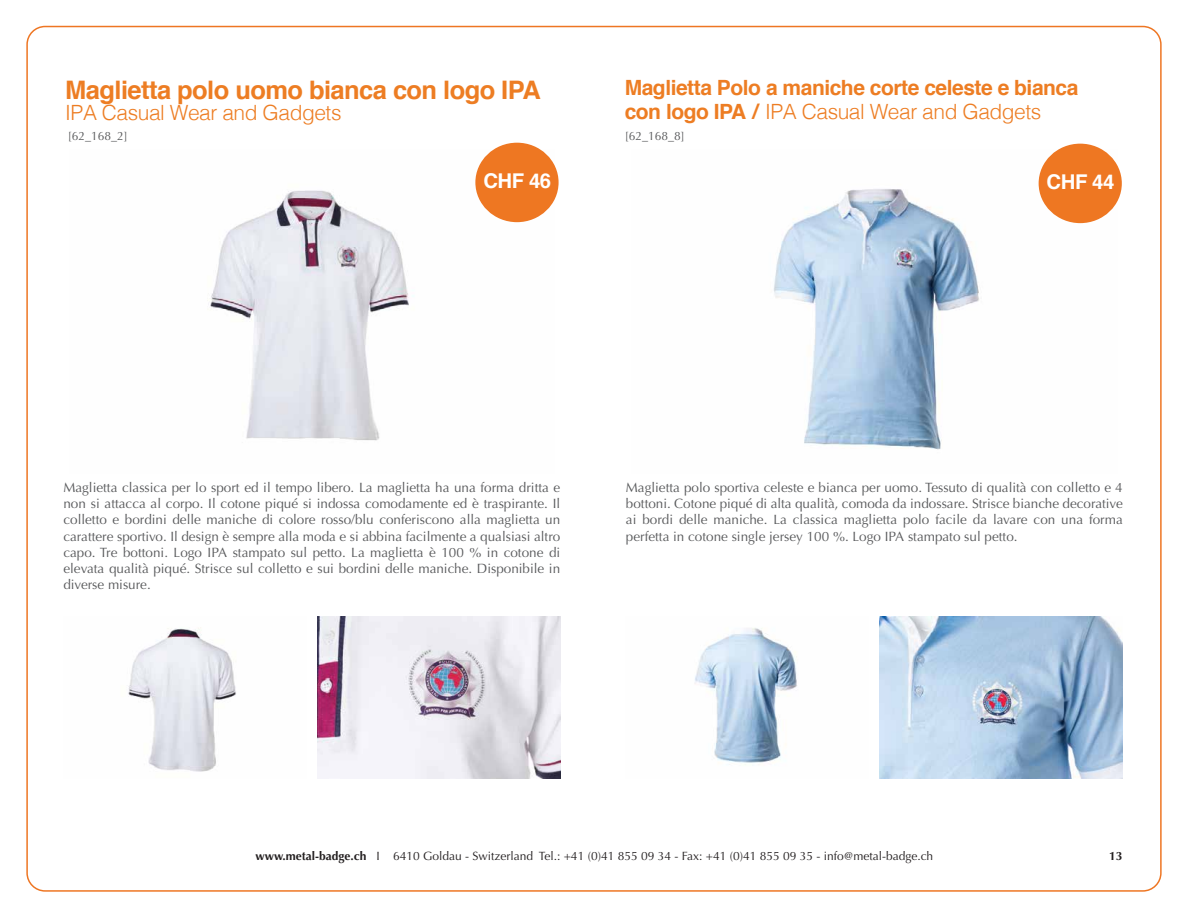
<style>
.page{position:relative;width:1188px;height:918px;background:#fff}
.page>*{position:absolute;margin:0;border:0;box-sizing:border-box;transform-origin:0 0}
.t1{font:700 25.5px "Helvetica";letter-spacing:-.02em;color:#ed7d23}
.t2{font:700 21px/24px "Helvetica";letter-spacing:-.02em;color:#ed7d23}
.t3{font:300 21px "Helvetica";letter-spacing:-.02em;color:#ed7d23}
.t4{font:700 20.4px "Helvetica";letter-spacing:-.02em;color:#fff}
.t5{font:13.5px/16.2px "Optima";color:#58595b;text-align:justify}
.t6{font:12px "Optima";color:#231f20}
.t7{font:12px "Optima";color:#58595b}
.t8{font:700 12px "Optima";color:#231f20}
.s1{font-weight:300}
.s2{font-weight:700}
</style>
<div class="page">
<img style="left:773px;top:150px;width:344px;height:297px">
<img style="left:210px;top:150px;width:345px;height:291px">
<div style="left:475px;top:143px;width:84px;height:79px;background:#e72;border-radius:50%"></div>
<div style="left:1039px;top:144px;width:83px;height:79px;background:#e72;border-radius:50%"></div>
<img style="left:128px;top:628px;width:108px;height:144px">
<img style="left:317px;top:617px;width:243px;height:162px">
<img style="left:695px;top:628px;width:102px;height:135px">
<img style="left:879px;top:617px;width:243px;height:162px">
<h1 class="t1" style="left:65px;top:69px;width:477px">Maglietta polo uomo bianca con logo IPA</h1>
<h2 class="t3" style="left:65px;top:94px;width:278px">IPA Casual Wear and Gadgets</h2>
<h2 class="t2" style="left:625px;top:76px;width:455px">Maglietta Polo a maniche corte celeste e bianca con logo IPA / <span class="s1">IPA Casual Wear and Gadgets</span></h2>
<p class="t7" style="left:68px;top:129px;width:62px">[62_168_2]</p>
<p class="t7" style="left:625px;top:129px;width:62px">[62_168_8]</p>
<h3 class="t4" style="left:483px;top:164px;width:69px">CHF 46</h3>
<h3 class="t4" style="left:1047px;top:165px;width:69px">CHF 44</h3>
<p class="t5" style="left:63px;top:480px;width:498px">Maglietta classica per lo sport ed il tempo libero. La maglietta ha una forma dritta e non si attacca al corpo. Il cotone piqué si indossa comodamente ed è traspirante. Il colletto e bordini delle maniche di colore rosso/blu conferiscono alla maglietta un carattere sportivo. Il design è sempre alla moda e si abbina facilmente a qualsiasi altro capo. Tre bottoni. Logo IPA stampato sul petto. La maglietta è 100 % in cotone di elevata qualità piqué. Strisce sul colletto e sui bordini delle maniche. Disponibile in diverse misure.</p>
<p class="t5" style="left:626px;top:480px;width:498px">Maglietta polo sportiva celeste e bianca per uomo. Tessuto di qualità con colletto e 4 bottoni. Cotone piqué di alta qualità, comoda da indossare. Strisce bianche decorative ai bordi delle maniche. La classica maglietta polo facile da lavare con una forma perfetta in cotone single jersey 100 %. Logo IPA stampato sul petto.</p>
<p class="t6" style="left:255px;top:849px;width:679px"><span class="s2">www.metal-badge.ch</span> I 6410 Goldau - Switzerland Tel.: +41 (0)41 855 09 34 - Fax: +41 (0)41 855 09 35 - info@metal-badge.ch</p>
<p class="t8" style="left:1109px;top:849px;width:15px">13</p>
</div>
